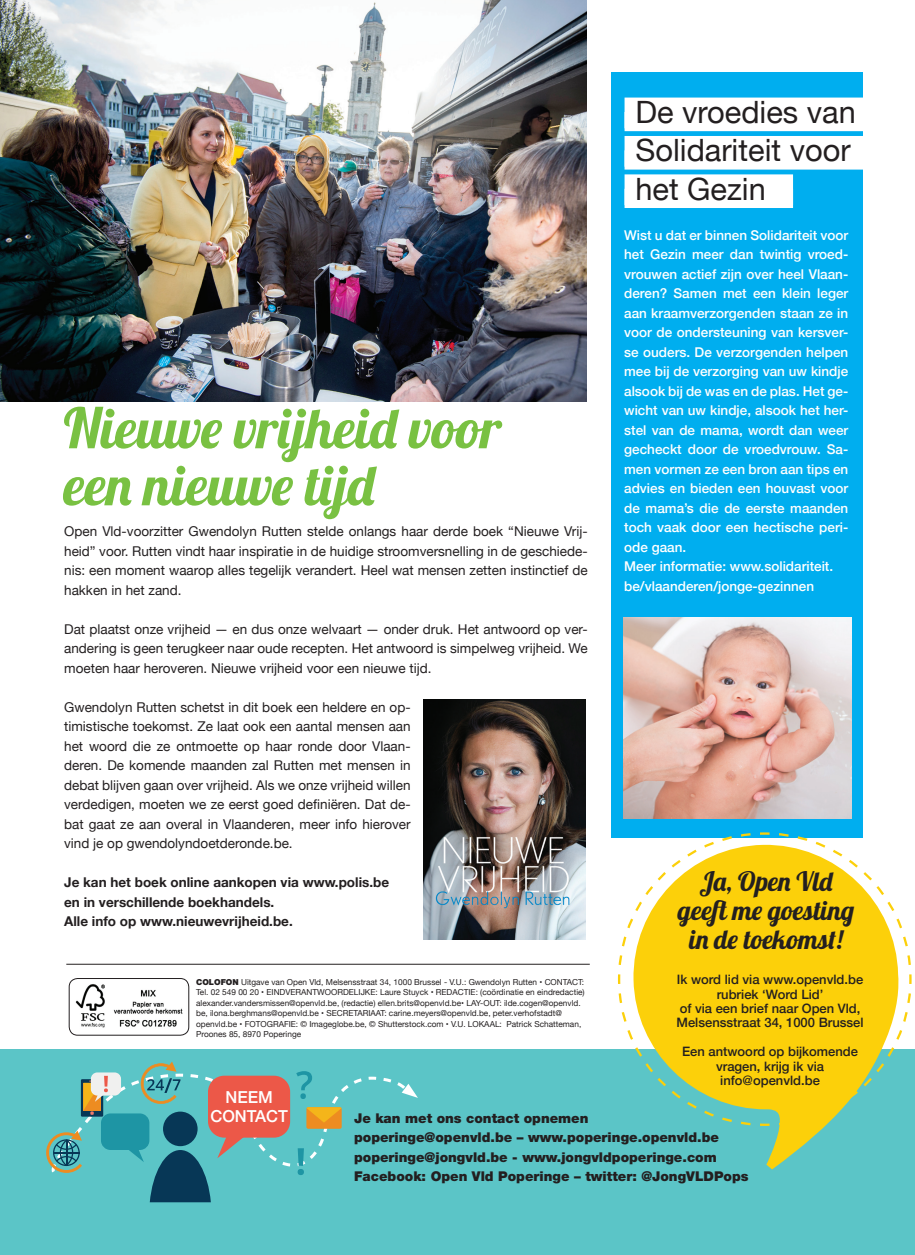
<style>
.page{position:relative;width:915px;height:1255px;background:#fff}
.page>*{position:absolute;margin:0;border:0;box-sizing:border-box;transform-origin:0 0}
.t1{font:55.5px/57px "Lobster 1.4";color:#79c142}
.t2{font:30.75px/38.4px "Helvetica Neue";color:#231f20}
.t3{font:26.7px/29px "Lobster 1.4";letter-spacing:.02em;color:#231f20;text-align:center}
.t4{font:500 16.5px/19.8px "Helvetica Neue";color:#fff;text-align:center}
.t5{font:13.5px/19.5px "Helvetica Neue";color:#231f20;text-align:justify}
.t6{font:500 13.5px/19.5px "Helvetica Neue";color:#fff}
.t7{font:900 13.5px/19.5px "Helvetica Neue";color:#231f20}
.t8{font:700 13.5px/19.5px "Helvetica Neue";color:#231f20}
.t9{font:500 12.9px/14.4px "Helvetica Neue";color:#231f20;text-align:center}
.t10{font:8.25px/10.5px "Helvetica Neue";color:#231f20}
.s1{font-weight:900}
</style>
<div class="page">
<div style="left:611px;top:73px;width:251px;height:765px;background:#00aeef"></div>
<hr style="left:66px;top:963px;width:523px;height:1px;background:#231f20">
<div style="left:0;top:1049px;width:914px;height:205px;background:#5bc5c7"></div>
<svg style="left:46px;top:1061px;width:372px;height:141px"></svg>
<img style="left:68px;top:978px;width:122px;height:56px">
<div style="left:69px;top:978px;width:120px;height:57px;border:1px solid #231f20;border-radius:9px"></div>
<svg style="left:617px;top:831px;width:295px;height:209px"></svg>
<svg style="left:631px;top:843px;width:267px;height:326px;fill:#fcd00a"></svg>
<img style="left:423px;top:699px;width:162px;height:240px">
<img style="left:0;top:0;width:586px;height:401px">
<img style="left:623px;top:618px;width:227px;height:200px">
<div style="left:624px;top:98px;width:258px;height:30px;background:#fff"></div>
<div style="left:624px;top:112px;width:258px;height:19px;background:#fff"></div>
<div style="left:624px;top:136px;width:253px;height:31px;background:#fff"></div>
<div style="left:624px;top:150px;width:253px;height:20px;background:#fff"></div>
<div style="left:624px;top:174px;width:168px;height:31px;background:#fff"></div>
<div style="left:624px;top:189px;width:168px;height:19px;background:#fff"></div>
<h1 class="t1" style="left:64px;top:399px;width:439px">Nieuwe vrijheid voor een nieuwe tijd</h1>
<p class="t5" style="left:64px;top:522px;width:525px">Open Vld-voorzitter Gwendolyn Rutten stelde onlangs haar derde boek “Nieuwe Vrij&shy;heid” voor. Rutten vindt haar inspiratie in de huidige stroomversnelling in de geschiede&shy;nis: een moment waarop alles tegelijk verandert. Heel wat mensen zetten instinctief de hakken in het zand.</p>
<p class="t5" style="left:64px;top:620px;width:524px">Dat plaatst onze vrijheid — en dus onze welvaart — onder druk. Het antwoord op ver&shy;andering is geen terugkeer naar oude recepten. Het antwoord is simpelweg vrijheid. We moeten haar heroveren. Nieuwe vrijheid voor een nieuwe tijd.</p>
<p class="t5" style="left:64px;top:698px;width:348px">Gwendolyn Rutten schetst in dit boek een heldere en op&shy;timistische toekomst. Ze laat ook een aantal mensen aan het woord die ze ontmoette op haar ronde door Vlaan&shy;deren. De komende maanden zal Rutten met mensen in debat blijven gaan over vrijheid. Als we onze vrijheid willen verdedigen, moeten we ze eerst goed definiëren. Dat de&shy;bat gaat ze aan overal in Vlaanderen, meer info hierover vind je op gwendolyndoetderonde.be.</p>
<p class="t8" style="left:64px;top:873px;width:326px">Je kan het boek online aankopen via www.polis.be en in verschillende boekhandels.<br>Alle info op www.nieuwevrijheid.be.</p>
<h2 class="t2" style="left:635px;top:94px;width:222px">De vroedies van<br>Solidariteit voor het Gezin</h2>
<p class="t6" style="left:624px;top:224px;width:225px">Wist u dat er binnen Solidariteit voor het Gezin meer dan twintig vroed&shy;vrouwen actief zijn over heel Vlaan&shy;deren? Samen met een klein leger aan kraamverzorgenden staan ze in voor de ondersteuning van kersver&shy;se ouders. De verzorgenden helpen mee bij de verzorging van uw kindje alsook bij de was en de plas. Het ge&shy;wicht van uw kindje, alsook het her&shy;stel van de mama, wordt dan weer gecheckt door de vroedvrouw. Sa&shy;men vormen ze een bron aan tips en advies en bieden een houvast voor de mama’s die de eerste maanden toch vaak door een hectische peri&shy;ode gaan.<br>Meer informatie: www.solidariteit. be/vlaanderen/jonge-gezinnen</p>
<h3 class="t3" style="left:677px;top:866px;width:178px">Ja, Open Vld geeft me goesting in de toekomst!</h3>
<p class="t10" style="left:196px;top:976px;width:390px"><span class="s1">COLOFON</span> Uitgave van Open Vld, Melsensstraat 34, 1000 Brussel - V.U.: Gwendolyn Rutten • CONTACT:<br>Tel. 02 549 00 20 • EINDVERANTWOORDELIJKE: Laure Stuyck • REDACTIE: (coördinatie en eindredactie) alexander.vandersmissen@openvld.be, (redactie) ellen.brits@openvld.be• LAY-OUT: ilde.cogen@openvld. be, ilona.berghmans@openvld.be • SECRETARIAAT: carine.meyers@openvld.be, peter.verhofstadt@ openvld.be • FOTOGRAFIE: © Imageglobe.be, © Shutterstock.com • V.U. LOKAAL: Patrick Schatteman, Proones 85, 8970 Poperinge</p>
<p class="t9" style="left:676px;top:971px;width:188px">Ik word lid via www.openvld.be rubriek ‘Word Lid’<br>of via een brief naar Open Vld,<br>Melsensstraat 34, 1000 Brussel</p>
<p class="t9" style="left:681px;top:1043px;width:177px">Een antwoord op bijkomende vragen, krijg ik via info@openvld.be</p>
<p class="t4" style="left:210px;top:1085px;width:79px">NEEM<br>CONTACT</p>
<p class="t7" style="left:354px;top:1108px;width:396px">Je kan met ons contact opnemen poperinge@openvld.be – www.poperinge.openvld.be poperinge@jongvld.be - www.jongvldpoperinge.com Facebook: Open Vld Poperinge – twitter: @JongVLDPops</p>
</div>
